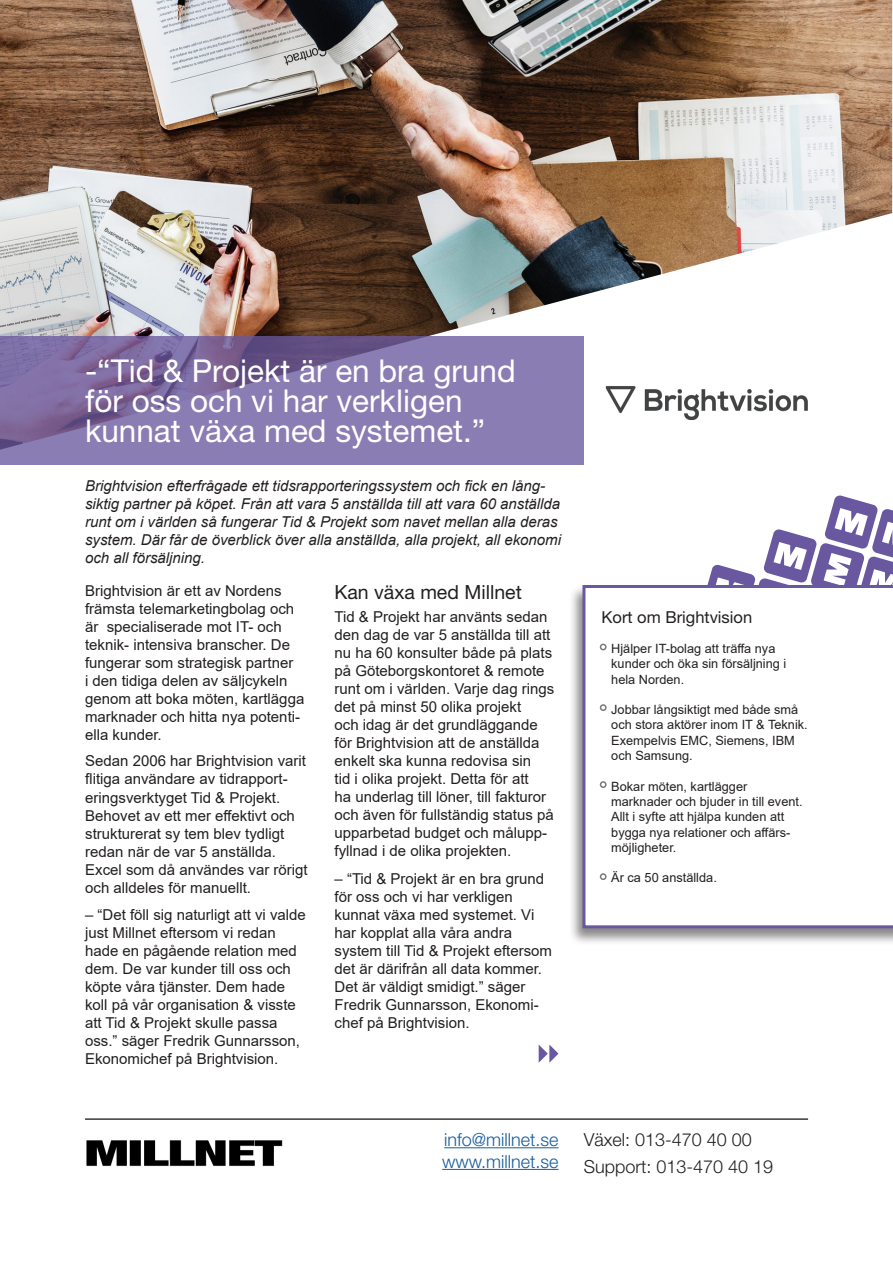
<style>
.page{position:relative;width:893px;height:1263px;background:#fff}
.page>*{position:absolute;margin:0;border:0;box-sizing:border-box;transform-origin:0 0}
.Huvudrubrik{font:31.5px/30px "Helvetica Neue";color:#fff}
.Rubriker{font:19.5px "Helvetica Neue";color:#231f20}
.t1{font:300 18px "Helvetica Neue";color:#231f20}
.t2{font:300 18px "Helvetica Neue";color:#175d9e}
.Rubriker-2{font:16.5px "Helvetica Neue";color:#231f20}
.Text{font:15px/18px "Arial";color:#231f20}
.Text-2{font:italic 15px/18px "Arial";color:#231f20}
.Text-3{font:12.75px/15.3px "Arial";color:#231f20}
</style>
<div class="page">
<img style="left:0;top:0;width:892px;height:337px">
<hr style="left:444px;top:1147px;width:115px;height:1px;background:#175d9e">
<hr style="left:442px;top:1169px;width:117px;height:1px;background:#175d9e">
<img style="left:86px;top:1140px;width:196px;height:26px">
<hr style="left:85px;top:1118px;width:723px;height:2px;background:#36393c">
<svg style="left:0;top:337px;width:584px;height:128px;background:#8374aa"></svg>
<svg style="left:707px;top:495px;width:186px;height:89px"></svg>
<div style="left:568px;top:584px;width:325px;height:361px;background:#231f20;opacity:.53"></div>
<svg style="left:582px;top:585px;width:311px;height:343px"></svg>
<div style="left:600px;top:644px;width:7px;height:6px;border:2px solid #757b7d;border-radius:50%"></div>
<div style="left:600px;top:781px;width:7px;height:7px;border:2px solid #757b7d;border-radius:50%"></div>
<div style="left:600px;top:873px;width:7px;height:7px;border:2px solid #757b7d;border-radius:50%"></div>
<div style="left:600px;top:704px;width:7px;height:7px;border:2px solid #757b7d;border-radius:50%"></div>
<svg style="left:539px;top:1044px;width:19px;height:19px"></svg>
<img style="left:605px;top:386px;width:203px;height:34px">
<p class="Huvudrubrik" style="left:85px;top:357px;width:432px">-“Tid &amp; Projekt är en bra grund för oss och vi har verkligen</p>
<p class="Huvudrubrik" style="left:85px;top:417px;width:402px">kunnat växa med systemet.”</p>
<p class="Text-2" style="left:85px;top:477px;width:477px">Brightvision efterfrågade ett tidsrapporteringssystem och fick en lång&shy;siktig partner på köpet. Från att vara 5 anställda till att vara 60 anställda runt om i världen så fungerar Tid &amp; Projekt som navet mellan alla deras system. Där får de överblick över alla anställda, alla projekt, all ekonomi och all försäljning.</p>
<p class="Text" style="left:85px;top:581px;width:221px">Brightvision är ett av Nordens främsta telemarketingbolag och är specialiserade mot IT- och teknik- intensiva branscher. De fungerar som strategisk partner<br>i den tidiga delen av säljcykeln genom att boka möten, kartlägga marknader och hitta nya potenti&shy;ella kunder.</p>
<p class="Text" style="left:85px;top:752px;width:222px">Sedan 2006 har Brightvision varit flitiga användare av tidrapport-</p>
<p class="Text" style="left:85px;top:788px;width:211px">eringsverktyget Tid &amp; Projekt.<br>Behovet av ett mer effektivt och strukturerat sy tem blev tydligt</p>
<p class="Text" style="left:85px;top:842px;width:224px">redan när de var 5 anställda.<br>Excel som då användes var rörigt och alldeles för manuellt.</p>
<p class="Text" style="left:85px;top:906px;width:222px">– “Det föll sig naturligt att vi valde just Millnet eftersom vi redan hade en pågående relation med dem. De var kunder till oss och köpte våra tjänster. Dem hade koll på vår organisation &amp; visste att Tid &amp; Projekt skulle passa oss.” säger Fredrik Gunnarsson,<br>Ekonomichef på Brightvision.</p>
<p class="Rubriker" style="left:334px;top:578px;width:189px">Kan växa med Millnet</p>
<p class="Text" style="left:334px;top:608px;width:221px">Tid &amp; Projekt har använts sedan den dag de var 5 anställda till att nu ha 60 konsulter både på plats på Göteborgskontoret &amp; remote runt om i världen. Varje dag rings det på minst 50 olika projekt<br>och idag är det grundläggande för Brightvision att de anställda enkelt ska kunna redovisa sin<br>tid i olika projekt. Detta för att<br>ha underlag till löner, till fakturor och även för fullständig status på upparbetad budget och målupp&shy;fyllnad i de olika projekten.</p>
<p class="Text" style="left:334px;top:870px;width:211px">– “Tid &amp; Projekt är en bra grund för oss och vi har verkligen</p>
<p class="Text" style="left:334px;top:906px;width:201px">kunnat växa med systemet. Vi har kopplat alla våra andra</p>
<p class="Text" style="left:334px;top:942px;width:219px">system till Tid &amp; Projekt eftersom det är därifrån all data kommer.<br>Det är väldigt smidigt.” säger<br>Fredrik Gunnarsson, Ekonomi&shy;chef på Brightvision.</p>
<p class="Rubriker-2" style="left:601px;top:605px;width:152px">Kort om Brightvision</p>
<p class="Text-3" style="left:611px;top:641px;width:177px">Hjälper IT-bolag att träffa nya kunder och öka sin försäljning i hela Norden.</p>
<p class="Text-3" style="left:611px;top:702px;width:198px">Jobbar långsiktigt med både små och stora aktörer inom IT &amp; Teknik.<br>Exempelvis EMC, Siemens, IBM och Samsung.</p>
<p class="Text-3" style="left:611px;top:778px;width:138px">Bokar möten, kartlägger</p>
<p class="Text-3" style="left:611px;top:794px;width:193px">marknader och bjuder in till event.<br>Allt i syfte att hjälpa kunden att bygga nya relationer och affärs&shy;möjligheter.</p>
<p class="Text-3" style="left:611px;top:870px;width:107px">Är ca 50 anställda.</p>
<p class="t2" style="left:444px;top:1125px;width:116px">info@millnet.se</p>
<p class="t2" style="left:442px;top:1147px;width:118px">www.millnet.se</p>
<p class="t1" style="left:584px;top:1125px;width:170px">Växel: 013-470 40 00</p>
<p class="t1" style="left:584px;top:1152px;width:191px">Support: 013-470 40 19</p>
</div>
